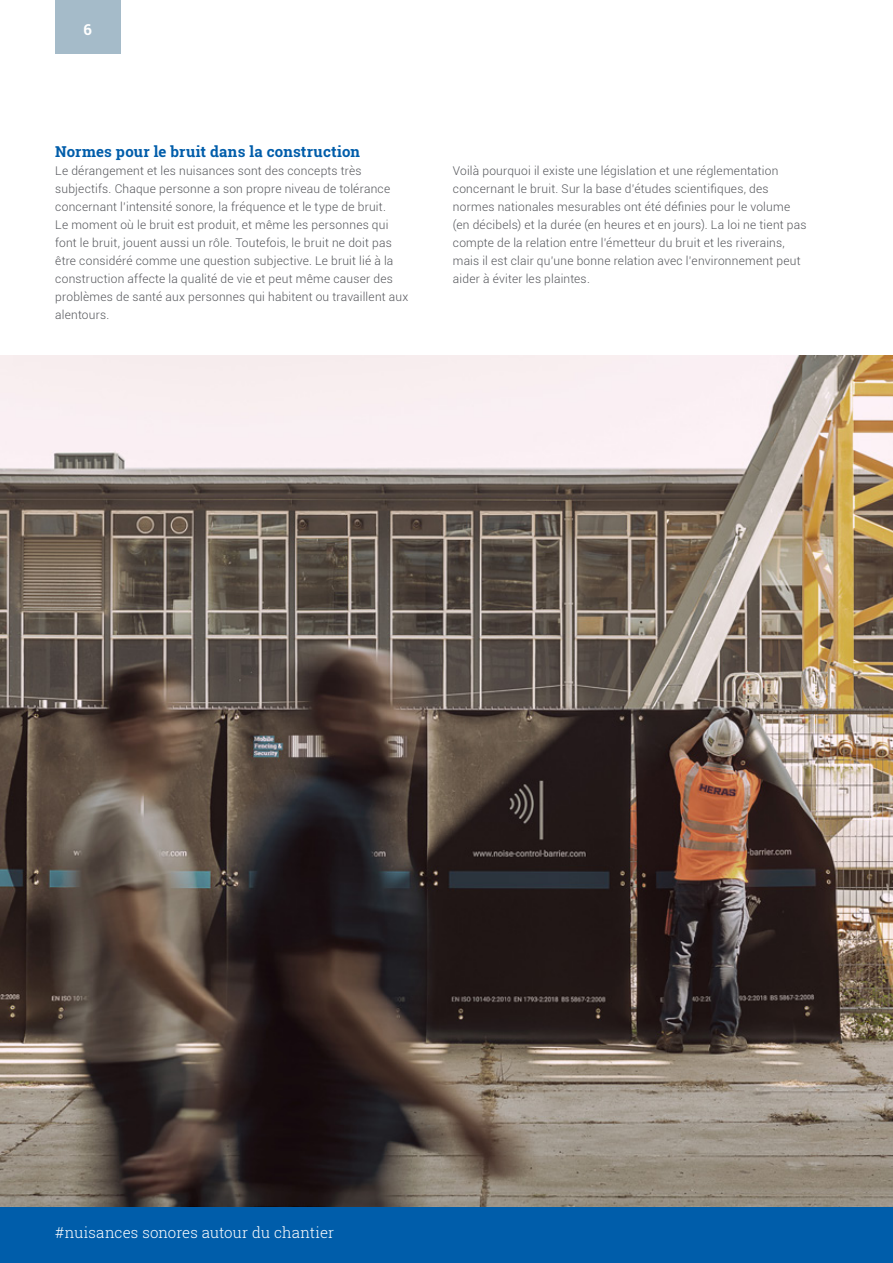
<style>
.page{position:relative;width:893px;height:1263px;background:#fff}
.page>*{position:absolute;margin:0;border:0;box-sizing:border-box;transform-origin:0 0}
.tussenkopje{font:700 15px "Roboto Slab";letter-spacing:.015em;color:#005daa}
.t1{font:300 15px "Roboto Slab";letter-spacing:.005em;color:#fff}
.t2{font:700 15px "Roboto Slab";color:#fff}
.platte_tekst{font:300 12px/18px "Roboto";letter-spacing:.02em;color:#54555a}
</style>
<div class="page">
<div style="left:0;top:1205px;width:893px;height:58px;background:#005daa"></div>
<div style="left:55px;top:0;width:65px;height:54px;background:#a5bbc9"></div>
<img style="left:0;top:356px;width:893px;height:850px">
<p class="t2" style="left:84px;top:19px;width:10px">6</p>
<p class="tussenkopje" style="left:55px;top:141px;width:306px">Normes pour le bruit dans la construction</p>
<p class="platte_tekst" style="left:55px;top:161px;width:354px">Le dérangement et les nuisances sont des concepts très subjectifs. Chaque personne a son propre niveau de tolérance concernant l’intensité sonore, la fréquence et le type de bruit.<br>Le moment où le bruit est produit, et même les personnes qui font le bruit, jouent aussi un rôle. Toutefois, le bruit ne doit pas être considéré comme une question subjective. Le bruit lié à la construction affecte la qualité de vie et peut même causer des problèmes de santé aux personnes qui habitent ou travaillent aux alentours.</p>
<p class="platte_tekst" style="left:453px;top:161px;width:355px">Voilà pourquoi il existe une législation et une réglementation concernant le bruit. Sur la base d’études scientifiques, des normes nationales mesurables ont été définies pour le volume (en décibels) et la durée (en heures et en jours). La loi ne tient pas compte de la relation entre l’émetteur du bruit et les riverains, mais il est clair qu’une bonne relation avec l’environnement peut aider à éviter les plaintes.</p>
<p class="t1" style="left:55px;top:1222px;width:281px">#nuisances sonores autour du chantier</p>
</div>
